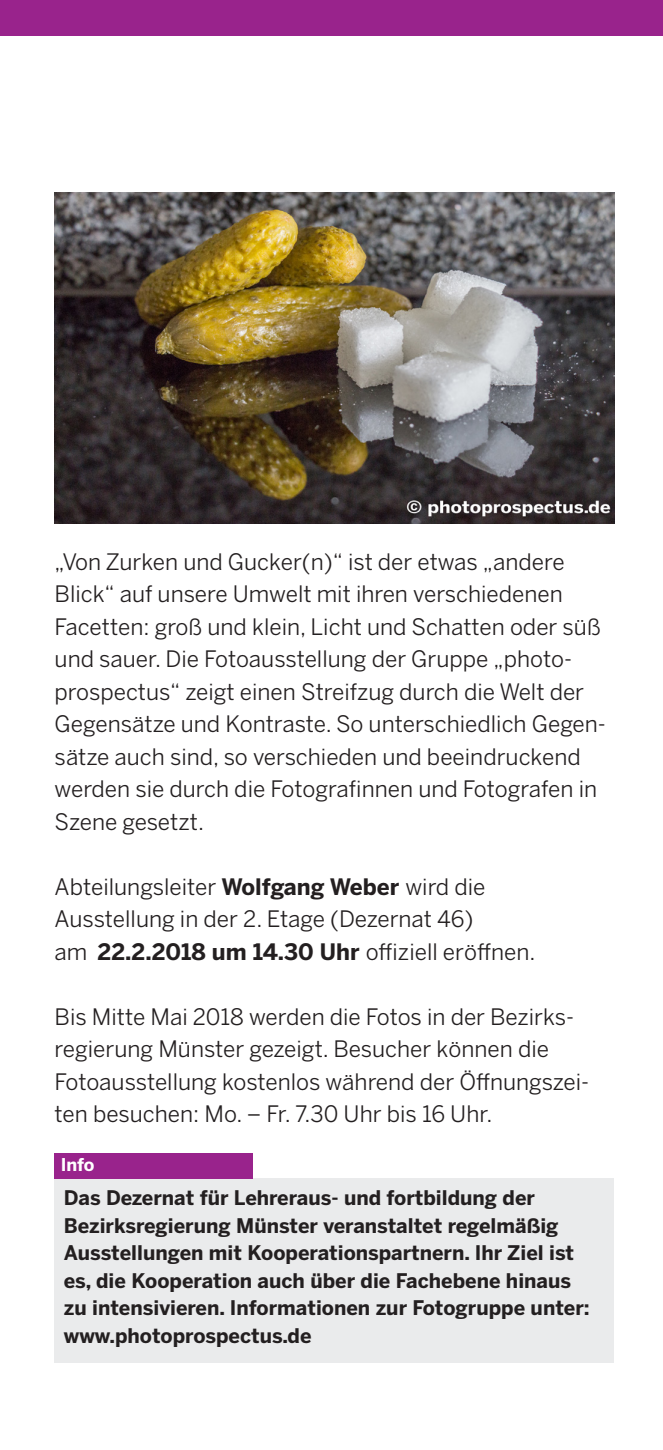
<style>
.page{position:relative;width:663px;height:1450px;background:#fff}
.page>*{position:absolute;margin:0;border:0;box-sizing:border-box;transform-origin:0 0}
.t1{font:22.5px/32.5px "Benton Sans";color:#231f20}
.t2{font:700 20px/27.5px "Benton Sans";color:#231f20}
.t3{font:700 17.5px "Benton Sans";color:#fff}
.s1{font-weight:700}
</style>
<div class="page">
<div style="left:0;top:0;width:663px;height:36px;background:#99238c"></div>
<div style="left:54px;top:1178px;width:560px;height:184px;background:#eaebec"></div>
<div style="left:55px;top:1153px;width:198px;height:25px;background:#99238c"></div>
<img style="left:55px;top:192px;width:559px;height:331px">
<p class="t1" style="left:55px;top:545px;width:553px">„Von Zurken und Gucker(n)“ ist der etwas „andere Blick“ auf unsere Umwelt mit ihren verschiedenen Facetten: groß und klein, Licht und Schatten oder süß und sauer. Die Fotoausstellung der Gruppe „photo&shy;prospectus“ zeigt einen Streifzug durch die Welt der Gegensätze und Kontraste. So unterschiedlich Gegen&shy;sätze auch sind, so verschieden und beeindruckend werden sie durch die Fotografinnen und Fotografen in Szene gesetzt.</p>
<p class="t1" style="left:55px;top:870px;width:482px">Abteilungsleiter <span class="s1">Wolfgang Weber</span> wird die<br>Ausstellung in der 2. Etage (Dezernat 46)<br>am <span class="s1">22.2.2018 um 14.30 Uhr</span> offiziell eröffnen.</p>
<p class="t1" style="left:55px;top:1000px;width:536px">Bis Mitte Mai 2018 werden die Fotos in der Bezirks&shy;regierung Münster gezeigt. Besucher können die Fotoausstellung kostenlos während der Öffnungszei&shy;ten besuchen: Mo. – Fr. 7.30 Uhr bis 16 Uhr.</p>
<p class="t3" style="left:61px;top:1154px;width:35px">Info</p>
<p class="t2" style="left:64px;top:1183px;width:527px">Das Dezernat für Lehreraus- und fortbildung der Bezirksregierung Münster veranstaltet regelmäßig Ausstellungen mit Kooperationspartnern. Ihr Ziel ist es, die Kooperation auch über die Fachebene hinaus zu intensivieren. Informationen zur Fotogruppe unter: www.photoprospectus.de</p>
</div>
